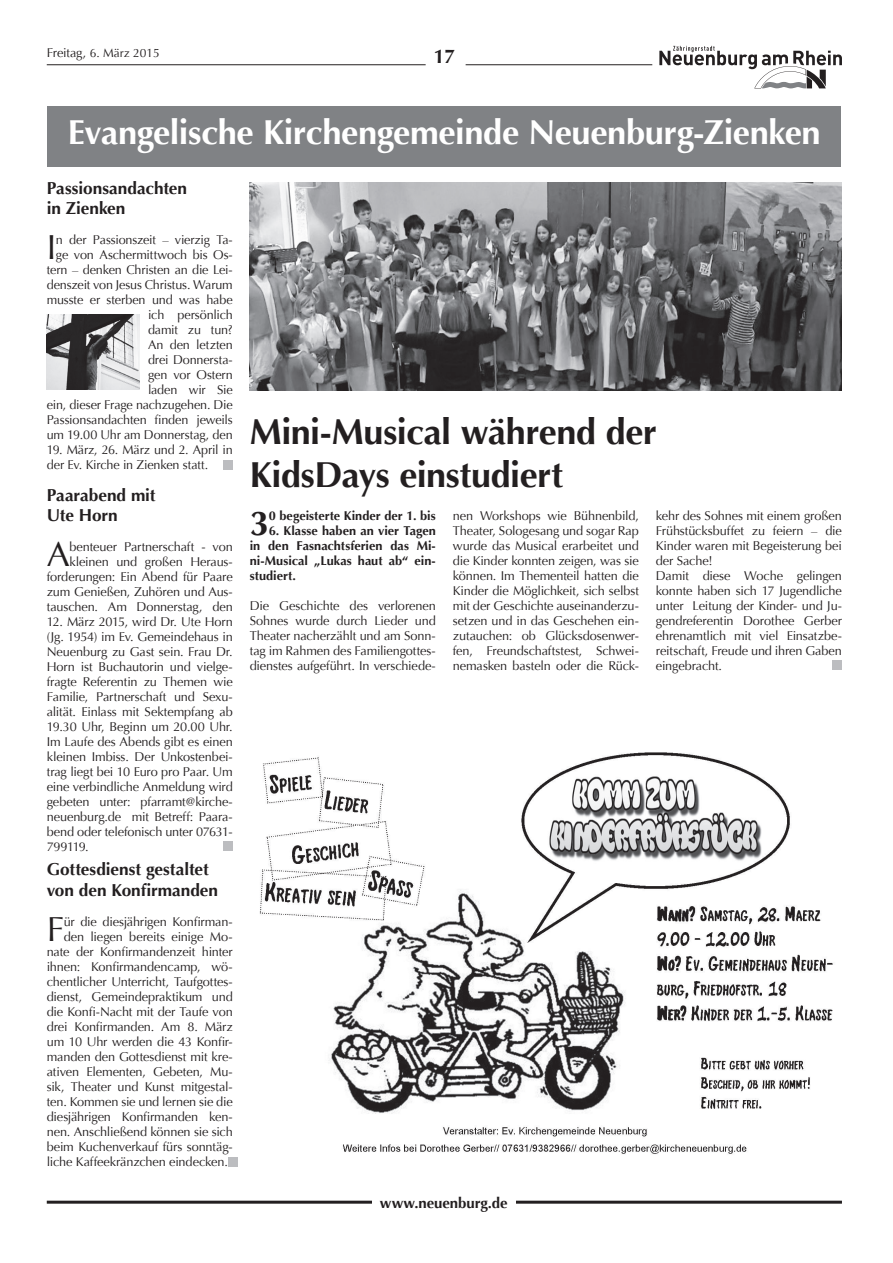
<style>
.page{position:relative;width:893px;height:1263px;background:#fff}
.page>*{position:absolute;margin:0;border:0;box-sizing:border-box;transform-origin:0 0}
.t1{font:700 36px/43.2px "Optima";letter-spacing:-.015em;color:#231f20}
.t2{font:34.65px "Optima";color:#231f20}
.t3{font:700 34.65px "Optima";color:#231f20}
.t4{font:700 34.5px "Optima";letter-spacing:-.015em;color:#fff}
.t5{font:700 19.5px "Optima";color:#231f20}
.t6{font:700 17.25px/20.7px "Optima";letter-spacing:-.005em;color:#231f20}
.t7{font:700 15px "Optima";letter-spacing:-.005em;color:#231f20}
.t8{font:12.75px/15px "Optima";letter-spacing:-.01em;color:#231f20;text-align:justify}
.t9{font:700 12.75px/15px "Optima";color:#231f20;text-align:justify}
.t10{font:12px "Optima";color:#231f20}
.s1{font-size:12.75px}
</style>
<div class="page">
<hr style="left:466px;top:64px;width:186px;height:1px;background:#231f20">
<hr style="left:47px;top:1201px;width:795px;height:3px;background:#231f20">
<hr style="left:47px;top:64px;width:379px;height:1px;background:#231f20">
<div style="left:372px;top:1193px;width:143px;height:18px;background:#fff"></div>
<svg style="left:659px;top:46px;width:183px;height:42px"></svg>
<div style="left:48px;top:106px;width:793px;height:61px;background:#808285"></div>
<img style="left:259px;top:752px;width:574px;height:402px">
<img style="left:250px;top:182px;width:592px;height:209px">
<img style="left:47px;top:314px;width:93px;height:75px">
<div style="left:223px;top:460px;width:10px;height:10px;background:#bcbdc0"></div>
<div style="left:832px;top:660px;width:10px;height:10px;background:#bcbdc0"></div>
<div style="left:223px;top:841px;width:10px;height:9px;background:#bcbdc0"></div>
<div style="left:228px;top:1157px;width:10px;height:10px;background:#bcbdc0"></div>
<p class="t10" style="left:47px;top:46px;width:114px"><span class="s1">Freitag,</span> 6. März 2015</p>
<h3 class="t5" style="left:434px;top:45px;width:23px">17</h3>
<h3 class="t4" style="left:68px;top:112px;width:754px">Evangelische Kirchengemeinde Neuenburg-Zienken</h3>
<h3 class="t6" style="left:47px;top:178px;width:142px">Passionsandachten in Zienken</h3>
<h2 class="t2" style="left:47px;top:227px;width:11px">I</h2>
<p class="t8" style="left:47px;top:233px;width:188px;text-align:right">n der Passionszeit – vierzig Ta&shy;ge von Aschermittwoch bis Os&shy;tern – denken Christen an die Lei&shy;denszeit von Jesus Christus. Warum musste er sterben und was habe ich persönlich<br>damit zu tun?<br>An den letzten<br>drei Donnersta-<br>gen vor Ostern<br>laden wir Sie<br>ein, dieser Frage nachzugehen. Die<br>Passionsandachten finden jeweils um 19.00 Uhr am Donnerstag, den</p>
<p class="t8" style="left:47px;top:443px;width:188px">19. März, 26. März und 2. April in der Ev. Kirche in Zienken statt.</p>
<h3 class="t6" style="left:47px;top:485px;width:110px">Paarabend mit<br>Ute Horn</h3>
<h2 class="t2" style="left:47px;top:534px;width:25px">A</h2>
<p class="t8" style="left:47px;top:540px;width:188px;text-align:right">benteuer Partnerschaft - von kleinen und großen Heraus&shy;forderungen: Ein Abend für Paare zum Genießen, Zuhören und Aus&shy;tauschen. Am Donnerstag, den</p>
<p class="t8" style="left:47px;top:615px;width:188px">12. März 2015, wird Dr. Ute Horn (Jg. 1954) im Ev. Gemeindehaus in Neuenburg zu Gast sein. Frau Dr.<br>Horn ist Buchautorin und vielge&shy;fragte Referentin zu Themen wie Familie, Partnerschaft und Sexu&shy;alität. Einlass mit Sektempfang ab 19.30 Uhr, Beginn um 20.00 Uhr.<br>Im Laufe des Abends gibt es einen kleinen Imbiss. Der Unkostenbei&shy;trag liegt bei 10 Euro pro Paar. Um eine verbindliche Anmeldung wird gebeten unter: pfarramt@kirche&shy;neuenburg.de mit Betreff: Paara&shy;bend oder telefonisch unter 07631- 799119.</p>
<h3 class="t6" style="left:47px;top:859px;width:173px">Gottesdienst gestaltet von den Konfirmanden</h3>
<h2 class="t2" style="left:47px;top:909px;width:19px">F</h2>
<p class="t8" style="left:64px;top:914px;width:171px">ür die diesjährigen Konfirman-</p>
<p class="t8" style="left:64px;top:929px;width:171px">den liegen bereits einige Mo-</p>
<p class="t8" style="left:47px;top:944px;width:188px">nate der Konfirmandenzeit hinter</p>
<p class="t8" style="left:47px;top:959px;width:188px">ihnen: Konfirmandencamp, wö-</p>
<p class="t8" style="left:47px;top:974px;width:188px">chentlicher Unterricht, Taufgottes-</p>
<p class="t8" style="left:47px;top:989px;width:188px">dienst, Gemeindepraktikum und</p>
<p class="t8" style="left:47px;top:1004px;width:188px">die Konfi-Nacht mit der Taufe von</p>
<p class="t8" style="left:47px;top:1019px;width:188px">drei Konfirmanden. Am 8. März</p>
<p class="t8" style="left:47px;top:1034px;width:188px">um 10 Uhr werden die 43 Konfir-</p>
<p class="t8" style="left:47px;top:1049px;width:188px">manden den Gottesdienst mit kre-</p>
<p class="t8" style="left:47px;top:1064px;width:188px">ativen Elementen, Gebeten, Mu-</p>
<p class="t8" style="left:47px;top:1079px;width:188px">sik, Theater und Kunst mitgestal-</p>
<p class="t8" style="left:47px;top:1094px;width:188px">ten. Kommen sie und lernen sie die</p>
<p class="t8" style="left:47px;top:1109px;width:188px">diesjährigen Konfirmanden ken-</p>
<p class="t8" style="left:47px;top:1124px;width:188px">nen. Anschließend können sie sich</p>
<p class="t8" style="left:47px;top:1139px;width:188px">beim Kuchenverkauf fürs sonntäg-</p>
<p class="t8" style="left:47px;top:1154px;width:183px">liche Kaffeekränzchen eindecken.</p>
<h1 class="t1" style="left:250px;top:411px;width:409px">Mini-Musical während der<br>KidsDays einstudiert</h1>
<p class="t8" style="left:453px;top:508px;width:188px">nen Workshops wie Bühnenbild, Theater, Sologesang und sogar Rap wurde das Musical erarbeitet und die Kinder konnten zeigen, was sie können. Im Thementeil hatten die Kinder die Möglichkeit, sich selbst mit der Geschichte auseinanderzu&shy;setzen und in das Geschehen ein&shy;zutauchen: ob Glücksdosenwer&shy;fen, Freundschaftstest, Schwei&shy;nemasken basteln oder die Rück-</p>
<p class="t8" style="left:656px;top:508px;width:188px;text-align:left">kehr des Sohnes mit einem großen<br>Frühstücksbuffet zu feiern – die<br>Kinder waren mit Begeisterung bei der Sache!<br>Damit diese Woche gelingen konnte haben sich 17 Jugendliche unter Leitung der Kinder- und Ju&shy;gendreferentin Dorothee Gerber ehrenamtlich mit viel Einsatzbe&shy;reitschaft, Freude und ihren Gaben eingebracht.</p>
<h2 class="t3" style="left:250px;top:503px;width:21px">3</h2>
<p class="t9" style="left:269px;top:508px;width:169px">0 begeisterte Kinder der 1. bis</p>
<p class="t9" style="left:250px;top:523px;width:188px;text-indent:19px">6. Klasse haben an vier Tagen in den Fasnachtsferien das Mi&shy;ni-Musical „Lukas haut ab“ ein&shy;studiert.</p>
<p class="t8" style="left:250px;top:598px;width:188px">Die Geschichte des verlorenen Sohnes wurde durch Lieder und Theater nacherzählt und am Sonn&shy;tag im Rahmen des Familiengottes&shy;dienstes aufgeführt. In verschiede-</p>
<p class="t7" style="left:380px;top:1194px;width:129px">www.neuenburg.de</p>
</div>
